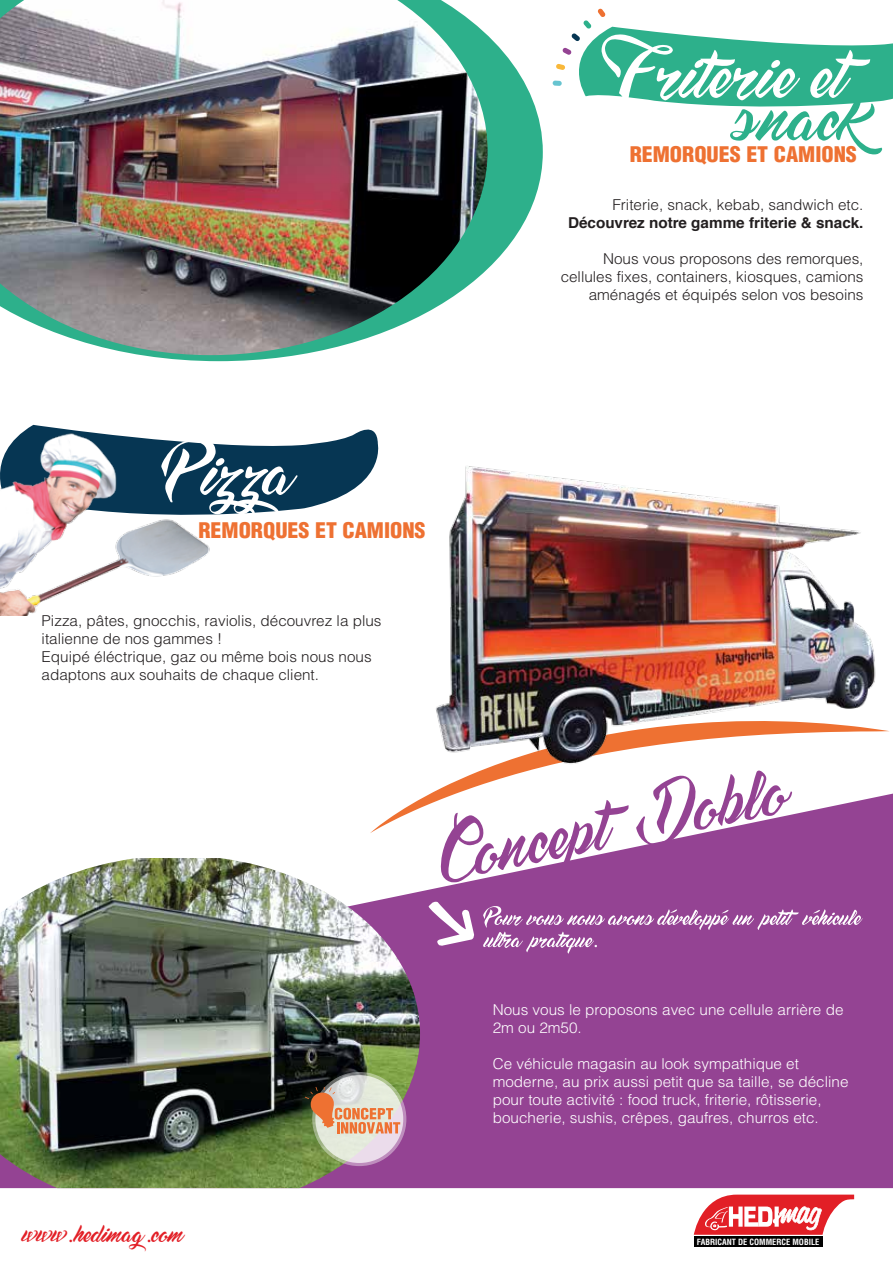
<style>
.page{position:relative;width:893px;height:1263px;background:#fff}
.page>*{position:absolute;margin:0;border:0;box-sizing:border-box;transform-origin:0 0}
.t1{font:57.15px "Dream American Dinerdemo";color:#944393;scale:1.05 1}
.t2{font:57.15px "Dream American Dinerdemo";letter-spacing:-.2em;color:#fff;scale:1.05 1}
.t3{font:57.15px "Dream American Dinerdemo";letter-spacing:-.18em;color:#2db08b;scale:1.05 1}
.t4{font:55.5px "Dream American Dinerdemo";letter-spacing:-.36em;color:#fff;scale:1.05 1}
.t5{font:900 condensed 21px "Helvetica";color:#ee7132;scale:1.05 1}
.t6{font:20.4px "Dream American Dinerdemo";letter-spacing:-.195em;color:#e21f26;scale:1.05 1}
.t7{font:18.6px "Myriad Pro";color:#fff;scale:1.05 1}
.t8{font:300 15px/18px "Helvetica";color:#231f20;text-align:right}
.t9{font:300 15px/18px "Helvetica";color:#fff}
.t10{font:700 15px "Helvetica";color:#231f20}
.t11{font:700 condensed 8.4px "Helvetica";color:#fff}
.s1{font-family:"Myriad Pro"}
</style>
<div class="page">
<div style="left:420px;top:793px;width:473px;height:395px;background:#944393"></div>
<svg style="left:370px;top:774px;width:520px;height:59px"></svg>
<svg style="left:141px;top:36px;width:402px;height:325px"></svg>
<svg style="left:25px;top:425px;width:353px;height:89px"></svg>
<img style="left:0;top:430px;width:242px;height:185px">
<img style="left:378px;top:448px;width:511px;height:326px">
<svg style="left:553px;top:8px;width:340px;height:98px"></svg>
<div style="left:694px;top:1236px;width:128px;height:11px;background:#010101"></div>
<svg style="left:694px;top:1194px;width:160px;height:41px"></svg>
<img style="left:0;top:0;width:488px;height:355px">
<img style="left:0;top:858px;width:420px;height:330px">
<svg style="left:483px;top:906px;width:380px;height:48px;background:#a15ba0"></svg>
<svg style="left:429px;top:900px;width:45px;height:47px"></svg>
<svg style="left:312px;top:1072px;width:94px;height:94px;background:#d7d2d1"></svg>
<svg style="left:305px;top:1087px;width:95px;height:47px;background:#d3af90"></svg>
<h1 class="t2" style="left:602px;top:45px;width:260px">Friterie et</h1>
<h1 class="t3" style="left:730px;top:87px;width:150px">snack</h1>
<h3 class="t5" style="left:630px;top:141px;width:218px">REMORQUES ET CAMIONS</h3>
<h2 class="t4" style="left:161px;top:443px;width:134px">Pizza</h2>
<h3 class="t5" style="left:198px;top:517px;width:218px">REMORQUES ET CAMIONS</h3>
<p class="t8" style="left:42px;top:611px;width:341px;text-align:left">Pizza, pâtes, gnocchis, raviolis, découvrez la plus italienne de nos gammes !<br>Equipé éléctrique, gaz ou même bois nous nous adaptons aux souhaits de chaque client.</p>
<p class="t8" style="left:612px;top:195px;width:253px">Friterie, snack, kebab, sandwich etc.</p>
<p class="t10" style="left:568px;top:213px;width:297px">Découvrez notre gamme friterie &amp; snack.</p>
<p class="t8" style="left:561px;top:249px;width:304px">Nous vous proposons des remorques, cellules fixes, containers, kiosques, camions aménagés et équipés selon vos besoins</p>
<h1 class="t1" style="left:433px;top:829px;width:348px;rotate:-11deg">Concept Doblo</h1>
<p class="t7" style="left:594px;top:929px;width:5px">.</p>
<h3 class="t6" style="left:21px;top:1223px;width:159px">www <span class="s1">.</span> hedimag <span class="s1">.</span> com</h3>
<p class="t9" style="left:493px;top:1000px;width:352px">Nous vous le proposons avec une cellule arrière de<br>2m ou 2m50.</p>
<p class="t9" style="left:493px;top:1054px;width:357px">Ce véhicule magasin au look sympathique et moderne, au prix aussi petit que sa taille, se décline pour toute activité : food truck, friterie, rôtisserie, boucherie, sushis, crêpes, gaufres, churros etc.</p>
<p class="t11" style="left:697px;top:1236px;width:124px">FABRICANT DE COMMERCE MOBILE</p>
</div>
